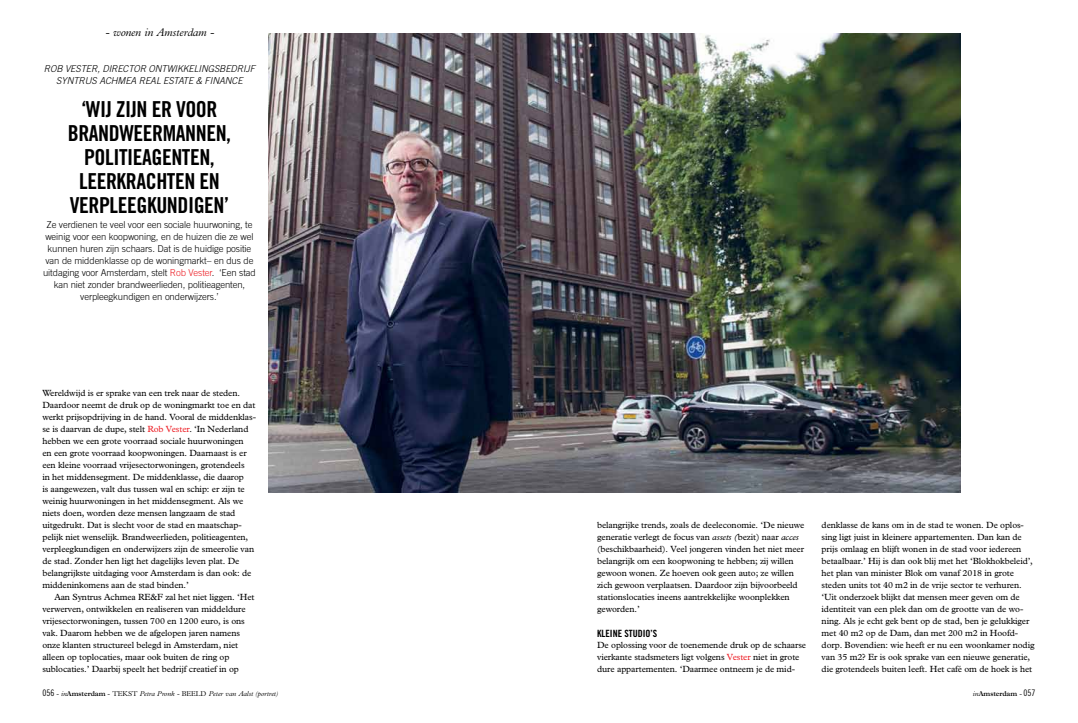
<style>
.page{position:relative;width:1078px;height:723px;background:#fff}
.page>*{position:absolute;margin:0;border:0;box-sizing:border-box;transform-origin:0 0}
.t1{font:22px/24px "Trade Gothic Bold Cond Twenty";letter-spacing:-.02em;color:#000;text-align:center}
.t2{font:italic 300 11px "M Plantin";letter-spacing:-.01em;color:#000}
.t3{font:10px "Trade Gothic Bold Cond Twenty";color:#000}
.t4{font:300 9.5px/12px "Trade Gothic";letter-spacing:-.01em;color:#000;text-align:center}
.t5{font:italic 300 9.5px/12px "Trade Gothic";letter-spacing:-.01em;color:#000;text-align:center}
.t6{font:9px/12px "M Plantin";letter-spacing:-.01em;color:#000}
.t7{font:italic 300 7px "M Plantin";color:#000}
.t8{font:600 7px "M Plantin";letter-spacing:-.01em;color:#000}
.s1{color:#ed1d24}
.s2{font-family:"Trade Gothic Cond Eighteen";font-weight:400;font-style:normal;font-size:9px}
.s3{font-style:normal}
.s4{font-weight:600;font-style:normal}
.s5{font-style:italic}
.s6{font-weight:300;font-style:italic}
.s7{font-weight:300}
.s8{font-family:"Trade Gothic Cond Eighteen";font-weight:400;font-size:9px}
</style>
<div class="page">
<img style="left:268px;top:33px;width:691px;height:459px">
<p class="t2" style="left:105px;top:26px;width:110px">- wonen in Amsterdam -</p>
<p class="t5" style="left:44px;top:62px;width:213px">ROB VESTER, DIRECTOR ONTWIKKELINGSBEDRIJF<br>SYNTRUS ACHMEA REAL ESTATE &amp; FINANCE</p>
<h1 class="t1" style="left:68px;top:97px;width:165px">‘WIJ ZIJN ER VOOR<br>BRANDWEERMANNEN,<br>POLITIEAGENTEN,<br>LEERKRACHTEN EN<br>VERPLEEGKUNDIGEN’</h1>
<p class="t4" style="left:43px;top:218px;width:214px">Ze verdienen te veel voor een sociale huurwoning, te weinig voor een koopwoning, en de huizen die ze wel kunnen huren zijn schaars. Dat is de huidige positie van de middenklasse op de woningmarkt– en dus de uitdaging voor Amsterdam, stelt <span class="s1">Rob Vester</span>. ‘Een stad kan niet zonder brandweerlieden, politieagenten, verpleegkundigen en onderwijzers.’</p>
<p class="t6" style="left:42px;top:387px;width:215px">Wereldwijd is er sprake van een trek naar de steden.<br>Daardoor neemt de druk op de woningmarkt toe en dat werkt prijsopdrijving in de hand. Vooral de middenklas&shy;se is daarvan de dupe, stelt <span class="s1">Rob Vester</span>. ‘In Nederland hebben we een grote voorraad sociale huurwoningen<br>en een grote voorraad koopwoningen. Daarnaast is er een kleine voorraad vrijesectorwoningen, grotendeels<br>in het middensegment. De middenklasse, die daarop<br>is aangewezen, valt dus tussen wal en schip: er zijn te weinig huurwoningen in het middensegment. Als we niets doen, worden deze mensen langzaam de stad uitgedrukt. Dat is slecht voor de stad en maatschap&shy;pelijk niet wenselijk. Brandweerlieden, politieagenten, verpleegkundigen en onderwijzers zijn de smeerolie van de stad. Zonder hen ligt het dagelijks leven plat. De belangrijkste uitdaging voor Amsterdam is dan ook: de middeninkomens aan de stad binden.’</p>
<p class="t6" style="left:42px;top:591px;width:213px;text-indent:12px">Aan Syntrus Achmea RE&amp;F zal het niet liggen. ‘Het verwerven, ontwikkelen en realiseren van middeldure vrijesectorwoningen, tussen 700 en 1200 euro, is ons vak. Daarom hebben we de afgelopen jaren namens onze klanten structureel belegd in Amsterdam, niet alleen op toplocaties, maar ook buiten de ring op sublocaties.’ Daarbij speelt het bedrijf creatief in op</p>
<p class="t7" style="left:43px;top:690px;width:237px"><span class="s2">056</span> <span class="s3">-</span> in<span class="s4">Amsterdam</span> <span class="s3">- TEKST</span> Petra Pronk <span class="s3">- BEELD</span> Peter van Aalst (portret)</p>
<p class="t6" style="left:597px;top:519px;width:209px">belangrijke trends, zoals de deeleconomie. ‘De nieuwe generatie verlegt de focus van <span class="s5">assets (</span>bezit) naar <span class="s5">acces </span>(beschikbaarheid). Veel jongeren vinden het niet meer belangrijk om een koopwoning te hebben; zij willen gewoon wonen. Ze hoeven ook geen auto; ze willen zich gewoon verplaatsen. Daardoor zijn bijvoorbeeld stationslocaties ineens aantrekkelijke woonplekken geworden.’</p>
<p class="t3" style="left:597px;top:627px;width:61px">KLEINE STUDIO’S</p>
<p class="t6" style="left:597px;top:639px;width:210px">De oplossing voor de toenemende druk op de schaarse vierkante stadsmeters ligt volgens <span class="s1">Vester</span> niet in grote dure appartementen. ‘Daarmee ontneem je de mid-</p>
<p class="t6" style="left:821px;top:519px;width:214px">denklasse de kans om in de stad te wonen. De oplos&shy;sing ligt juist in kleinere appartementen. Dan kan de prijs omlaag en blijft wonen in de stad voor iedereen betaalbaar.’ Hij is dan ook blij met het ‘Blokhokbeleid’, het plan van minister Blok om vanaf 2018 in grote steden units tot 40 m2 in de vrije sector te verhuren. ‘Uit onderzoek blijkt dat mensen meer geven om de identiteit van een plek dan om de grootte van de wo&shy;ning. Als je echt gek bent op de stad, ben je gelukkiger met 40 m2 op de Dam, dan met 200 m2 in Hoofd&shy;dorp. Bovendien: wie heeft er nu een woonkamer nodig van 35 m2? Er is ook sprake van een nieuwe generatie, die grotendeels buiten leeft. Het café om de hoek is het</p>
<p class="t8" style="left:972px;top:689px;width:64px"><span class="s6">in</span>Amsterdam <span class="s7">-</span> <span class="s8">057</span></p>
</div>
